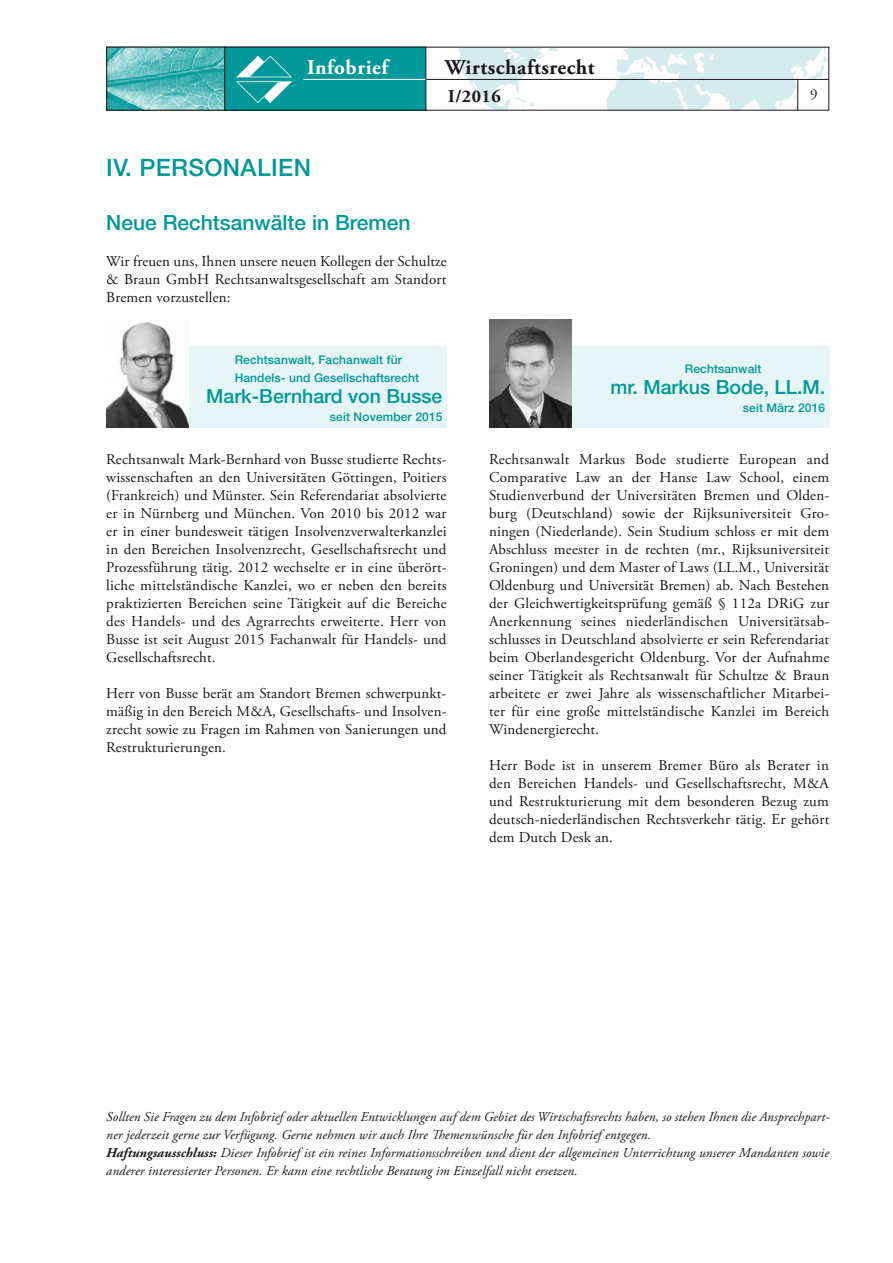
<style>
.page{position:relative;width:893px;height:1263px;background:#fff}
.page>*{position:absolute;margin:0;border:0;box-sizing:border-box;transform-origin:0 0}
.t1{font:500 24px "Helvetica Neue";letter-spacing:.015em;color:#009898}
.t2{font:500 21px "Helvetica Neue";color:#009898}
.t3{font:700 21px "Adobe Garamond Pro";letter-spacing:.025em;color:#1a171c}
.t4{font:700 21px "Adobe Garamond Pro";letter-spacing:.025em;color:#fff}
.t5{font:500 19.5px "Helvetica Neue";color:#009898}
.t6{font:700 18px "Adobe Garamond Pro";color:#1a171c}
.t7{font:15px/18px "Adobe Garamond Pro";letter-spacing:.01em;color:#1a171c;text-align:justify}
.t8{font:italic 13.5px/18px "Adobe Garamond Pro";letter-spacing:.01em;color:#1a171c}
.t9{font:500 12px/18px "Helvetica Neue";letter-spacing:.01em;color:#009898}
.s1{font-weight:700}
</style>
<div class="page">
<svg style="left:426px;top:49px;width:401px;height:60px"></svg>
<div style="left:798px;top:79px;width:31px;height:32px;background:#fff"></div>
<img style="left:108px;top:49px;width:115px;height:60px">
<div style="left:106px;top:47px;width:119px;height:64px;border:1px solid #1a171c"></div>
<div style="left:225px;top:47px;width:201px;height:63px;background:#009898"></div>
<div style="left:224px;top:47px;width:202px;height:64px;border:1px solid #1a171c"></div>
<svg style="left:236px;top:56px;width:56px;height:47px"></svg>
<hr style="left:426px;top:79px;width:403px;height:1px;background:#1a171c">
<hr style="left:303px;top:79px;width:122px;height:1px;background:#fff">
<hr style="left:797px;top:80px;width:1px;height:30px;background:#1a171c">
<div style="left:158px;top:347px;width:289px;height:81px;background:#e6f5f5"></div>
<img style="left:106px;top:322px;width:83px;height:106px">
<div style="left:541px;top:347px;width:288px;height:81px;background:#e6f5f5"></div>
<img style="left:489px;top:319px;width:82px;height:109px">
<h2 class="t4" style="left:307px;top:55px;width:82px">Infobrief</h2>
<h2 class="t3" style="left:445px;top:55px;width:151px">Wirtschaftsrecht</h2>
<p class="t6" style="left:448px;top:86px;width:54px">I/2016</p>
<p class="t7" style="left:810px;top:86px;width:9px">9</p>
<h1 class="t1" style="left:106px;top:153px;width:206px">IV. Personalien</h1>
<h2 class="t2" style="left:106px;top:210px;width:306px">Neue Rechtsanwälte in Bremen</h2>
<p class="t7" style="left:106px;top:253px;width:342px">Wir freuen uns, Ihnen unsere neuen Kollegen der Schultze &amp; Braun GmbH Rechtsanwaltsgesellschaft am Standort Bremen vorzustellen:</p>
<p class="t9" style="left:235px;top:350px;width:186px">Rechtsanwalt, Fachanwalt für<br>Handels- und Gesellschaftsrecht</p>
<h3 class="t5" style="left:206px;top:384px;width:238px">Mark-Bernhard von Busse</h3>
<p class="t9" style="left:330px;top:407px;width:114px">seit November 2015</p>
<p class="t9" style="left:685px;top:359px;width:78px">Rechtsanwalt</p>
<h3 class="t5" style="left:611px;top:375px;width:216px">mr. Markus Bode, LL.M.</h3>
<p class="t9" style="left:743px;top:398px;width:84px">seit März 2016</p>
<p class="t7" style="left:106px;top:451px;width:342px">Rechtsanwalt Mark-Bernhard von Busse studierte Rechts&shy;wissenschaften an den Universitäten Göttingen, Poitiers (Frankreich) und Münster. Sein Referendariat absolvierte er in Nürnberg und München. Von 2010 bis 2012 war er in einer bundesweit tätigen Insolvenzverwalterkanzlei in den Bereichen Insolvenzrecht, Gesellschaftsrecht und Prozessführung tätig. 2012 wechselte er in eine überört&shy;liche mittelständische Kanzlei, wo er neben den bereits praktizierten Bereichen seine Tätigkeit auf die Bereiche des Handels- und des Agrarrechts erweiterte. Herr von Busse ist seit August 2015 Fachanwalt für Handels- und Gesellschaftsrecht.</p>
<p class="t7" style="left:106px;top:685px;width:342px">Herr von Busse berät am Standort Bremen schwerpunkt&shy;mäßig in den Bereich M&amp;A, Gesellschafts- und Insolven&shy;zrecht sowie zu Fragen im Rahmen von Sanierungen und Restrukturierungen.</p>
<p class="t7" style="left:489px;top:451px;width:342px">Rechtsanwalt Markus Bode studierte European and Comparative Law an der Hanse Law School, einem Studienverbund der Universitäten Bremen und Olden&shy;burg (Deutschland) sowie der Rijksuniversiteit Gro&shy;ningen (Niederlande). Sein Studium schloss er mit dem Abschluss meester in de rechten (mr., Rijksuniversiteit Groningen) und dem Master of Laws (LL.M., Universität Oldenburg und Universität Bremen) ab. Nach Bestehen der Gleichwertigkeitsprüfung gemäß § 112a DRiG zur Anerkennung seines niederländischen Universitätsab&shy;schlusses in Deutschland absolvierte er sein Referendariat beim Oberlandesgericht Oldenburg. Vor der Aufnahme seiner Tätigkeit als Rechtsanwalt für Schultze &amp; Braun arbeitete er zwei Jahre als wissenschaftlicher Mitarbei&shy;ter für eine große mittelständische Kanzlei im Bereich Windenergierecht.</p>
<p class="t7" style="left:489px;top:757px;width:342px">Herr Bode ist in unserem Bremer Büro als Berater in den Bereichen Handels- und Gesellschaftsrecht, M&amp;A und Restrukturierung mit dem besonderen Bezug zum deutsch-niederländischen Rechtsverkehr tätig. Er gehört dem Dutch Desk an.</p>
<p class="t8" style="left:106px;top:1108px;width:725px">Sollten Sie Fragen zu dem Infobrief oder aktuellen Entwicklungen auf dem Gebiet des Wirtschaftsrechts haben, so stehen Ihnen die Ansprechpart&shy;ner jederzeit gerne zur Verfügung. Gerne nehmen wir auch Ihre Themenwünsche für den Infobrief entgegen.<br><span class="s1">Haftungsausschluss:</span> Dieser Infobrief ist ein reines Informationsschreiben und dient der allgemeinen Unterrichtung unserer Mandanten sowie anderer interessierter Personen. Er kann eine rechtliche Beratung im Einzelfall nicht ersetzen.</p>
</div>
